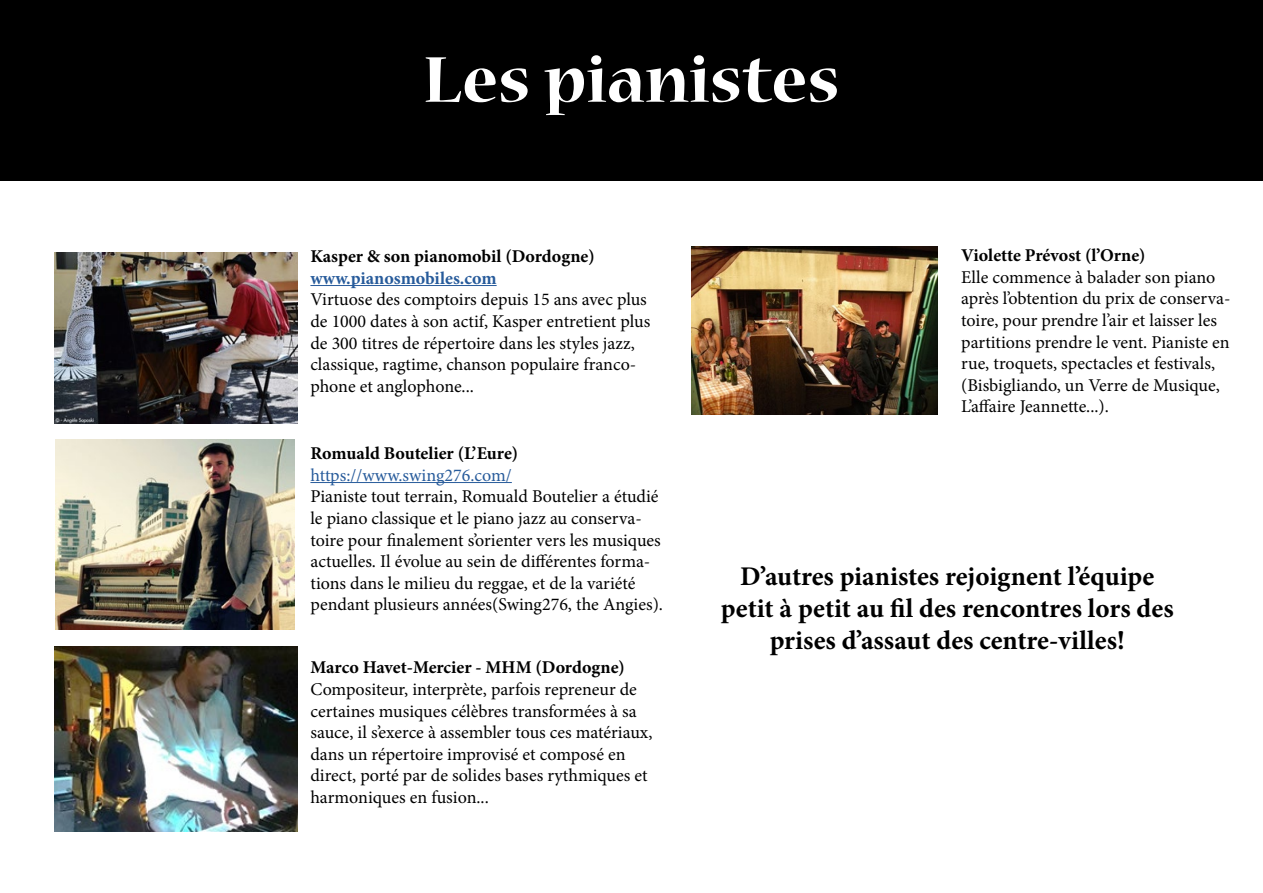
<style>
.page{position:relative;width:1263px;height:893px;background:#fff}
.page>*{position:absolute;margin:0;border:0;box-sizing:border-box;transform-origin:0 0}
.t1{font:700 72px "Nueva Std";color:#fff}
.t2{font:700 27px/32.4px "Minion Pro";color:#000;text-align:center}
.t3{font:18px/21.6px "Minion Pro";color:#000}
.t4{font:700 18px "Minion Pro";letter-spacing:-.005em;color:#000}
.t5{font:18px "Minion Pro";color:#275b9b}
.t6{font:700 18px "Minion Pro";color:#275b9b}
</style>
<div class="page">
<img style="left:54px;top:253px;width:243px;height:171px">
<img style="left:55px;top:440px;width:240px;height:190px">
<hr style="left:310px;top:285px;width:187px;height:1px;background:#275b9b">
<hr style="left:310px;top:482px;width:202px;height:1px;background:#275b9b">
<img style="left:54px;top:647px;width:243px;height:184px">
<img style="left:691px;top:247px;width:247px;height:167px">
<div style="left:0;top:0;width:1263px;height:181px;background:#000"></div>
<h1 class="t1" style="left:423px;top:47px;width:418px">Les pianistes</h1>
<p class="t4" style="left:310px;top:244px;width:286px">Kasper &amp; son pianomobil (Dordogne)</p>
<p class="t6" style="left:310px;top:265px;width:188px">www.pianosmobiles.com</p>
<p class="t3" style="left:310px;top:289px;width:341px">Virtuose des comptoirs depuis 15 ans avec plus de 1000 dates à son actif, Kasper entretient plus de 300 titres de répertoire dans les styles jazz, classique, ragtime, chanson populaire franco&shy;phone et anglophone...</p>
<p class="t4" style="left:961px;top:243px;width:186px">Violette Prévost (l’Orne)</p>
<p class="t3" style="left:961px;top:266px;width:271px">Elle commence à balader son piano après l’obtention du prix de conserva&shy;toire, pour prendre l’air et laisser les partitions prendre le vent. Pianiste en rue, troquets, spectacles et festivals, (Bisbigliando, un Verre de Musique, L’affaire Jeannette...).</p>
<p class="t4" style="left:310px;top:441px;width:209px">Romuald Boutelier (L’Eure)</p>
<p class="t5" style="left:310px;top:463px;width:203px">https://www.swing276.com/</p>
<p class="t3" style="left:310px;top:486px;width:354px">Pianiste tout terrain, Romuald Boutelier a étudié le piano classique et le piano jazz au conserva&shy;toire pour finalement s’orienter vers les musiques actuelles. Il évolue au sein de différentes forma&shy;tions dans le milieu du reggae, et de la variété pendant plusieurs années(Swing276, the Angies).</p>
<p class="t4" style="left:310px;top:655px;width:316px">Marco Havet-Mercier - MHM (Dordogne)</p>
<p class="t3" style="left:310px;top:679px;width:344px">Compositeur, interprète, parfois repreneur de certaines musiques célèbres transformées à sa sauce, il s’exerce à assembler tous ces matériaux, dans un répertoire improvisé et composé en direct, porté par de solides bases rythmiques et harmoniques en fusion...</p>
<h2 class="t2" style="left:721px;top:559px;width:454px">D’autres pianistes rejoignent l’équipe petit à petit au fil des rencontres lors des prises d’assaut des centre-villes!</h2>
</div>
